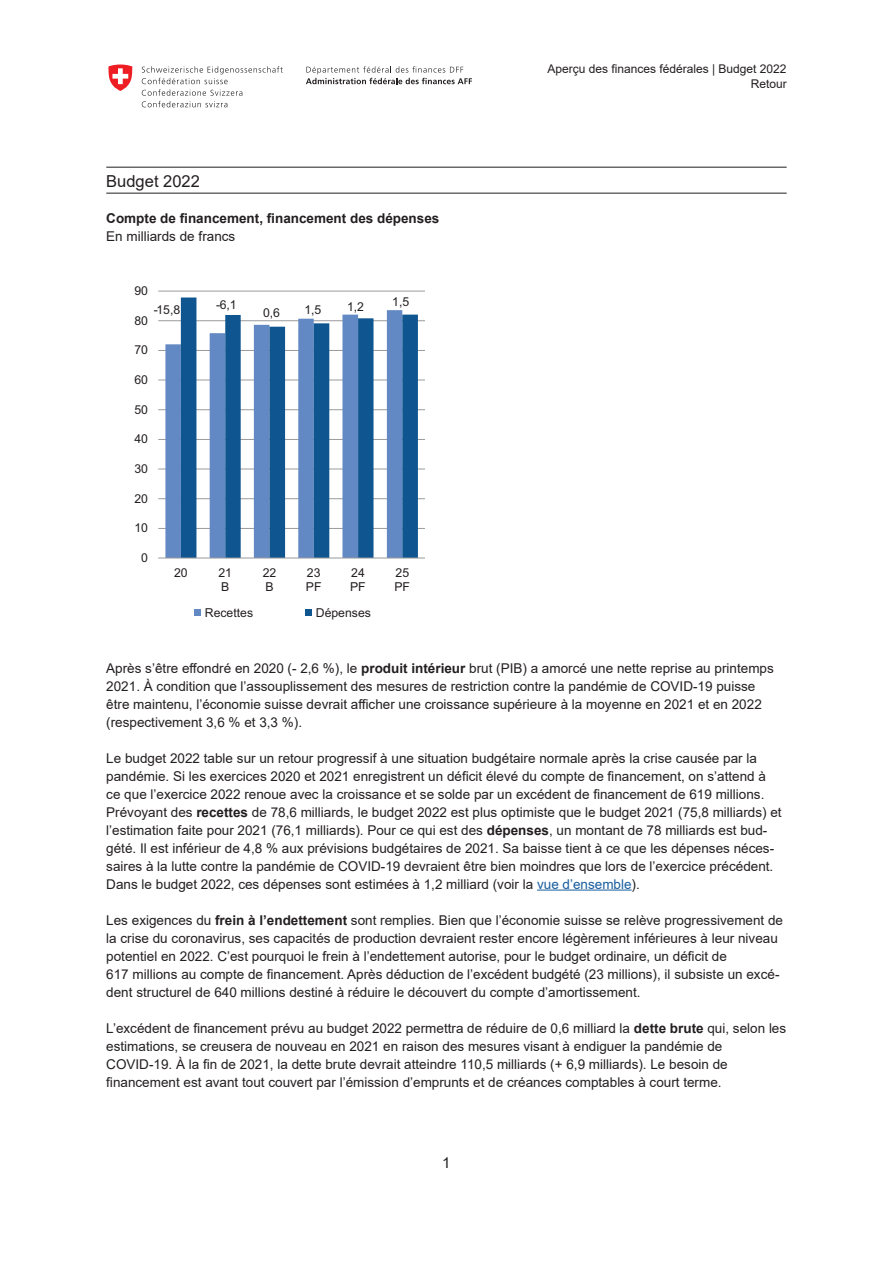
<style>
.page{position:relative;width:893px;height:1263px;background:#fff}
.page>*{position:absolute;margin:0;border:0;box-sizing:border-box;transform-origin:0 0}
.Haupttitel{font:16.5px "Arial";color:#231f20}
.t1{font:15px "Arial";color:#231f20}
.Text{font:13.5px/18px "Arial";color:#231f20}
.Text-2{font:700 13.5px/18px "Arial";color:#231f20}
.t2{font:12.3px/14.2px "Arial";letter-spacing:-.005em;color:#231f20}
.t3{font:12px/15.8px "Arial";color:#231f20;text-align:right}
.s1{font-weight:400}
.s2{font-weight:700}
.s3{color:#175d9e}
</style>
<div class="page">
<svg style="left:306px;top:66px;width:166px;height:18px"></svg>
<svg style="left:142px;top:66px;width:141px;height:41px"></svg>
<svg style="left:108px;top:65px;width:25px;height:26px"></svg>
<hr style="left:106px;top:167px;width:681px;height:1px;background:#231f20">
<hr style="left:106px;top:193px;width:681px;height:1px;background:#231f20">
<hr style="left:159px;top:528px;width:265px;height:1px;background:#999b9e">
<hr style="left:159px;top:498px;width:265px;height:1px;background:#999b9e">
<hr style="left:159px;top:469px;width:265px;height:1px;background:#999b9e">
<hr style="left:159px;top:439px;width:265px;height:1px;background:#999b9e">
<hr style="left:159px;top:409px;width:265px;height:1px;background:#999b9e">
<hr style="left:159px;top:380px;width:265px;height:1px;background:#999b9e">
<hr style="left:159px;top:350px;width:265px;height:1px;background:#999b9e">
<hr style="left:159px;top:320px;width:265px;height:1px;background:#999b9e">
<hr style="left:159px;top:291px;width:265px;height:1px;background:#999b9e">
<svg style="left:165px;top:310px;width:16px;height:248px;background:#7b9bcb"></svg>
<svg style="left:181px;top:297px;width:237px;height:261px"></svg>
<hr style="left:159px;top:558px;width:265px;height:1px;background:#999b9e">
<svg style="left:195px;top:610px;width:6px;height:6px"></svg>
<svg style="left:306px;top:610px;width:6px;height:6px"></svg>
<hr style="left:537px;top:889px;width:95px;height:1px;background:#175d9e">
<p class="Haupttitel" style="left:106px;top:169px;width:95px">Budget 2022</p>
<p class="Text-2" style="left:106px;top:209px;width:335px">Compte de financement, financement des dépenses<br><span class="s1">En milliards de francs</span></p>
<p class="t2" style="left:134px;top:283px;width:15px">90</p>
<p class="t2" style="left:154px;top:303px;width:28px">-15,8</p>
<p class="t2" style="left:216px;top:298px;width:22px">-6,1</p>
<p class="t2" style="left:134px;top:313px;width:15px">80</p>
<p class="t2" style="left:134px;top:343px;width:15px">70</p>
<p class="t2" style="left:134px;top:372px;width:15px">60</p>
<p class="t2" style="left:134px;top:402px;width:15px">50</p>
<p class="t2" style="left:134px;top:432px;width:15px">40</p>
<p class="t2" style="left:134px;top:461px;width:15px">30</p>
<p class="t2" style="left:134px;top:491px;width:15px">20</p>
<p class="t2" style="left:134px;top:521px;width:15px">10</p>
<p class="t2" style="left:141px;top:550px;width:8px">0</p>
<p class="t2" style="left:263px;top:305px;width:19px">0,6</p>
<p class="t2" style="left:304px;top:302px;width:18px">1,5</p>
<p class="t2" style="left:347px;top:299px;width:18px">1,2</p>
<p class="t2" style="left:392px;top:294px;width:18px">1,5</p>
<p class="t2" style="left:174px;top:565px;width:15px">20</p>
<p class="t2" style="left:218px;top:565px;width:15px">21<br>B</p>
<p class="t2" style="left:263px;top:565px;width:15px">22<br>B</p>
<p class="t2" style="left:306px;top:565px;width:17px">23<br>PF</p>
<p class="t2" style="left:350px;top:565px;width:17px">24<br>PF</p>
<p class="t2" style="left:395px;top:565px;width:17px">25<br>PF</p>
<p class="t2" style="left:205px;top:605px;width:50px">Recettes</p>
<p class="t2" style="left:316px;top:605px;width:57px">Dépenses</p>
<p class="t3" style="left:547px;top:60px;width:241px">Aperçu des finances fédérales | Budget 2022<br>Retour</p>
<p class="Text" style="left:106px;top:659px;width:669px">Après s’être effondré en 2020 (- 2,6 %), le <span class="s2">produit intérieur</span> brut (PIB) a amorcé une nette reprise au printemps 2021. À condition que l’assouplissement des mesures de restriction contre la pandémie de COVID-19 puisse être maintenu, l’économie suisse devrait afficher une croissance supérieure à la moyenne en 2021 et en 2022 (respectivement 3,6 % et 3,3 %).</p>
<p class="Text" style="left:106px;top:749px;width:677px">Le budget 2022 table sur un retour progressif à une situation budgétaire normale après la crise causée par la pandémie. Si les exercices 2020 et 2021 enregistrent un déficit élevé du compte de financement, on s’attend à ce que l’exercice 2022 renoue avec la croissance et se solde par un excédent de financement de 619 millions.<br>Prévoyant des <span class="s2">recettes</span> de 78,6 milliards, le budget 2022 est plus optimiste que le budget 2021 (75,8 milliards) et l’estimation faite pour 2021 (76,1 milliards). Pour ce qui est des <span class="s2">dépenses</span>, un montant de 78 milliards est bud&shy;gété. Il est inférieur de 4,8 % aux prévisions budgétaires de 2021. Sa baisse tient à ce que les dépenses néces&shy;saires à la lutte contre la pandémie de COVID-19 devraient être bien moindres que lors de l’exercice précédent.<br>Dans le budget 2022, ces dépenses sont estimées à 1,2 milliard (voir la <span class="s3">vue d’ensemble</span>).</p>
<p class="Text" style="left:106px;top:911px;width:678px">Les exigences du <span class="s2">frein à l’endettement</span> sont remplies. Bien que l’économie suisse se relève progressivement de la crise du coronavirus, ses capacités de production devraient rester encore légèrement inférieures à leur niveau potentiel en 2022. C’est pourquoi le frein à l’endettement autorise, pour le budget ordinaire, un déficit de<br>617 millions au compte de financement. Après déduction de l’excédent budgété (23 millions), il subsiste un excé&shy;dent structurel de 640 millions destiné à réduire le découvert du compte d’amortissement.</p>
<p class="Text" style="left:106px;top:1019px;width:681px">L’excédent de financement prévu au budget 2022 permettra de réduire de 0,6 milliard la <span class="s2">dette brute</span> qui, selon les estimations, se creusera de nouveau en 2021 en raison des mesures visant à endiguer la pandémie de COVID-19. À la fin de 2021, la dette brute devrait atteindre 110,5 milliards (+ 6,9 milliards). Le besoin de financement est avant tout couvert par l’émission d’emprunts et de créances comptables à court terme.</p>
<p class="t1" style="left:442px;top:1152px;width:10px">1</p>
</div>
